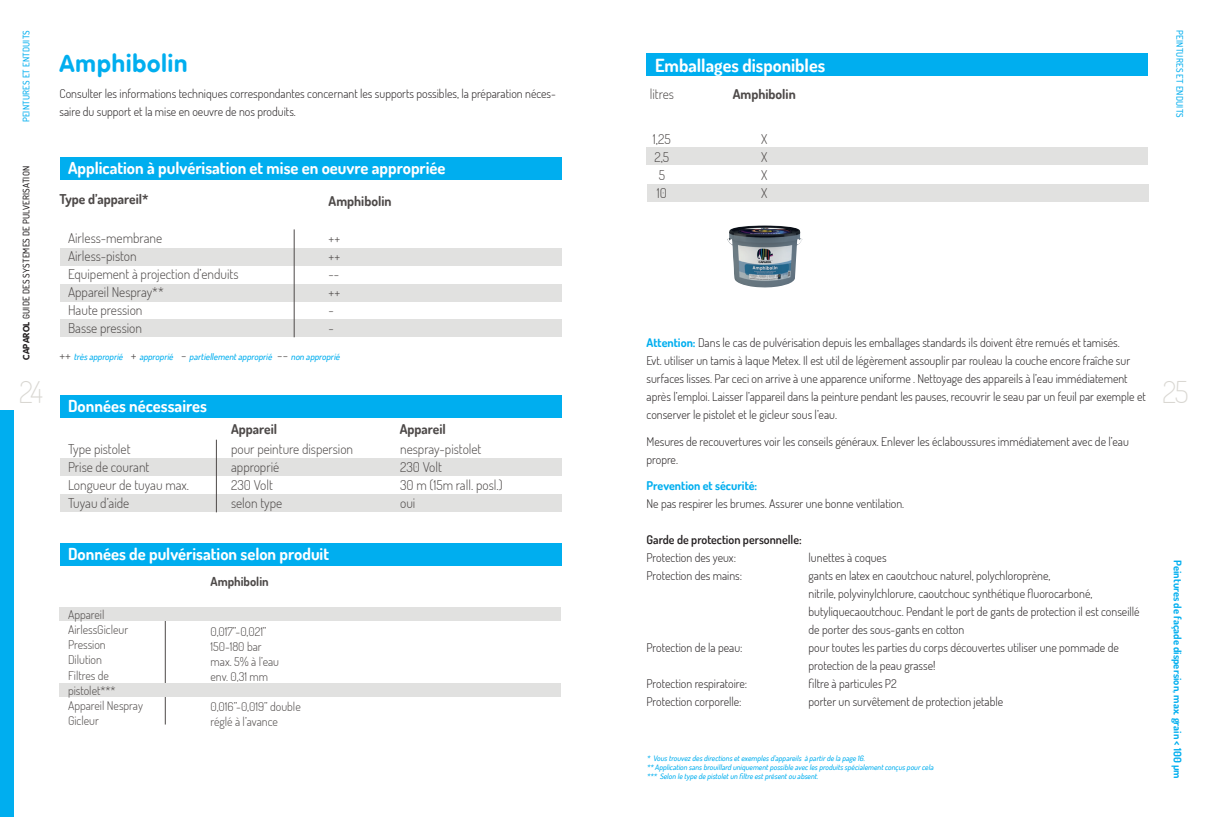
<style>
.page{position:relative;width:1208px;height:817px;background:#fff}
.page>*{position:absolute;margin:0;border:0;box-sizing:border-box;transform-origin:0 0}
.t1{font:200 30px "Dosis";color:#d9d7d2}
.t2{font:700 24px "VAG Rounded Black S Si";letter-spacing:.04em;color:#00aeef}
.t3{font:700 18px "Dosis";color:#fff}
.t4{font:700 16.5px "Dosis";color:#fff}
.t5{font:300 13.5px/18px "Dosis";color:#4d4948}
.t6{font:700 13.5px "Dosis";color:#4d4948}
.t7{font:700 12.45px "Dosis";color:#4d4948}
.t8{font:300 12px/18px "Dosis";color:#231f20}
.t9{font:300 12px/15px "Dosis";color:#4d4948}
.t10{font:600 12px "Dosis";color:#231f20}
.t11{font:700 12px "Dosis";color:#00aeef}
.t12{font:700 10.5px "Dosis";color:#00aeef}
.t13{font:italic 500 9px "Dosis";color:#00aeef}
.t14{font:500 9px "Dosis";letter-spacing:.02em;color:#231f20}
.t15{font:500 9px "Dosis";letter-spacing:.02em;color:#00aeef}
.t16{font:italic 500 7.5px/9px "Dosis";color:#00aeef}
.s1{font-family:"VAG Rounded Black S Si";font-weight:700}
.s2{font-weight:700;color:#00aeef}
.s3{font-weight:300;font-style:normal;font-size:13.5px;color:#4d4948}
</style>
<div class="page">
<div style="left:0;top:410px;width:14px;height:406px;background:#00aeef"></div>
<hr style="left:165px;top:607px;width:1px;height:117px;background:#4d4948">
<div style="left:647px;top:184px;width:501px;height:18px;background:#e1e1e0"></div>
<div style="left:60px;top:248px;width:501px;height:18px;background:#e1e1e0"></div>
<div style="left:60px;top:319px;width:501px;height:18px;background:#e1e1e0"></div>
<div style="left:60px;top:284px;width:501px;height:18px;background:#e1e1e0"></div>
<div style="left:60px;top:157px;width:501px;height:23px;background:#00aeef"></div>
<div style="left:60px;top:395px;width:501px;height:23px;background:#00aeef"></div>
<div style="left:60px;top:542px;width:501px;height:23px;background:#00aeef"></div>
<div style="left:646px;top:53px;width:502px;height:23px;background:#00aeef"></div>
<div style="left:646px;top:147px;width:502px;height:17px;background:#e1e1e0"></div>
<div style="left:60px;top:607px;width:501px;height:14px;background:#e1e1e0"></div>
<div style="left:60px;top:683px;width:501px;height:14px;background:#e1e1e0"></div>
<img style="left:727px;top:225px;width:75px;height:62px">
<div style="left:60px;top:458px;width:501px;height:18px;background:#e1e1e0"></div>
<div style="left:60px;top:494px;width:501px;height:18px;background:#e1e1e0"></div>
<hr style="left:294px;top:229px;width:1px;height:108px;background:#4d4948">
<hr style="left:216px;top:439px;width:1px;height:73px;background:#4d4948">
<p class="t15" style="left:20px;top:122px;width:94px;rotate:-90deg">PEINTURES ET ENTDUITS</p>
<p class="t15" style="left:1185px;top:30px;width:89px;rotate:90deg">PEINTURES ET ENDUITS</p>
<h2 class="t2" style="left:60px;top:49px;width:129px">Amphibolin</h2>
<p class="t8" style="left:60px;top:85px;width:498px">Consulter les informations techniques correspondantes concernant les supports possibles, la préparation néces&shy;saire du support et la mise en oeuvre de nos produits.</p>
<h3 class="t3" style="left:655px;top:53px;width:172px">Emballages disponibles</h3>
<p class="t5" style="left:650px;top:85px;width:26px">litres</p>
<p class="t5" style="left:653px;top:129px;width:19px;text-align:center">1,25<br>2,5<br>5<br>10</p>
<p class="t6" style="left:732px;top:86px;width:64px">Amphibolin</p>
<p class="t5" style="left:761px;top:129px;width:8px;text-align:justify">X X X X</p>
<h3 class="t4" style="left:68px;top:158px;width:379px">Application à pulvérisation et mise en oeuvre appropriée</h3>
<p class="t14" style="left:20px;top:360px;width:195px;rotate:-90deg"><span class="s1">CAPAROL</span> GUIDE DES SYSTEMES DE PULVERISATION</p>
<h1 class="t1" style="left:19px;top:372px;width:25px">24</h1>
<h1 class="t1" style="left:1162px;top:372px;width:28px">25</h1>
<p class="t6" style="left:60px;top:190px;width:91px">Type d’appareil*</p>
<p class="t6" style="left:328px;top:192px;width:64px">Amphibolin</p>
<p class="t5" style="left:68px;top:229px;width:172px">Airless-membrane<br>Airless-piston<br>Equipement à projection d’enduits<br>Appareil Nespray**<br>Haute pression<br>Basse pression</p>
<p class="t5" style="left:328px;top:229px;width:13px">++ ++ -- ++ - -</p>
<p class="t8" style="left:646px;top:333px;width:501px"><span class="s2">Attention:</span> Dans le cas de pulvérisation depuis les emballages standards ils doivent être remués et tamisés.<br>Evt. utiliser un tamis à laque Metex. Il est util de légèrement assouplir par rouleau la couche encore fraîche sur surfaces lisses. Par ceci on arrive à une apparence uniforme . Nettoyage des appareils à l’eau immédiatement après l’emploi. Laisser l’appareil dans la peinture pendant les pauses, recouvrir le seau par un feuil par exemple et conserver le pistolet et le gicleur sous l’eau.</p>
<p class="t8" style="left:646px;top:432px;width:484px">Mesures de recouvertures voir les conseils généraux. Enlever les éclaboussures immédiatement avec de l’eau propre.</p>
<p class="t11" style="left:646px;top:478px;width:112px">Prevention et sécurité:</p>
<p class="t8" style="left:646px;top:494px;width:259px">Ne pas respirer les brumes. Assurer une bonne ventilation.</p>
<p class="t10" style="left:646px;top:532px;width:157px">Garde de protection personnelle:</p>
<p class="t8" style="left:646px;top:548px;width:91px">Protection des yeux:</p>
<p class="t8" style="left:808px;top:548px;width:79px">lunettes à coques</p>
<p class="t8" style="left:646px;top:566px;width:97px">Protection des mains:</p>
<p class="t8" style="left:808px;top:566px;width:332px">gants en latex en caoutchouc naturel, polychloroprène,<br>nitrile, polyvinylchlorure, caoutchouc synthétique fluorocarboné, butyliquecaoutchouc. Pendant le port de gants de protection il est conseillé de porter des sous-gants en cotton</p>
<p class="t8" style="left:646px;top:638px;width:98px">Protection de la peau:</p>
<p class="t8" style="left:808px;top:638px;width:312px">pour toutes les parties du corps découvertes utiliser une pommade de protection de la peau grasse!</p>
<p class="t8" style="left:646px;top:674px;width:102px">Protection respiratoire:</p>
<p class="t8" style="left:808px;top:674px;width:90px">filtre à particules P2</p>
<p class="t8" style="left:646px;top:692px;width:97px">Protection corporelle:</p>
<p class="t8" style="left:808px;top:692px;width:196px">porter un survêtement de protection jetable</p>
<p class="t13" style="left:60px;top:351px;width:284px"><span class="s3">+ +</span> trèsapproprié <span class="s3">+</span> approprié <span class="s3">-</span> partiellementapproprié <span class="s3">- -</span> non approprié</p>
<h3 class="t4" style="left:68px;top:395px;width:140px">Données nécessaires</h3>
<p class="t6" style="left:231px;top:420px;width:48px">Appareil</p>
<p class="t6" style="left:400px;top:420px;width:48px">Appareil</p>
<p class="t5" style="left:400px;top:439px;width:104px">nespray-pistolet<br>230 Volt<br>30 m (15m rall. posl.) oui</p>
<p class="t5" style="left:68px;top:439px;width:123px">Type pistolet<br>Prise de courant<br>Longueur de tuyau max.<br>Tuyau d’aide</p>
<p class="t5" style="left:231px;top:439px;width:124px">pour peinture dispersion approprié<br>230 Volt<br>selon type</p>
<h3 class="t4" style="left:68px;top:543px;width:263px">Données de pulvérisation selon produit</h3>
<p class="t12" style="left:1184px;top:560px;width:220px;rotate:90deg">Peintures de façade dispersion, max. grain &lt; 100 µm</p>
<p class="t7" style="left:210px;top:573px;width:60px">Amphibolin</p>
<p class="t9" style="left:68px;top:607px;width:76px">Appareil<br>AirlessGicleur<br>Pression<br>Dilution<br>Filtres de pistolet***<br>Appareil Nespray<br>Gicleur</p>
<p class="t9" style="left:210px;top:623px;width:70px">0,017”-0,021”<br>150-180 bar max. 5% à l’eau env. 0,31 mm</p>
<p class="t9" style="left:210px;top:698px;width:92px">0,016”-0,019” double réglé à l’avance</p>
<p class="t16" style="left:647px;top:753px;width:290px">* Voustrouvezdesdirectionsetexemplesd’appareils à partirde la page 16.<br>** Application sansbrouillard uniquementpossible avec lesproduitsspécialementconçuspourcela *** Selon le type de pistoletun filtre estprésentou absent.</p>
</div>
